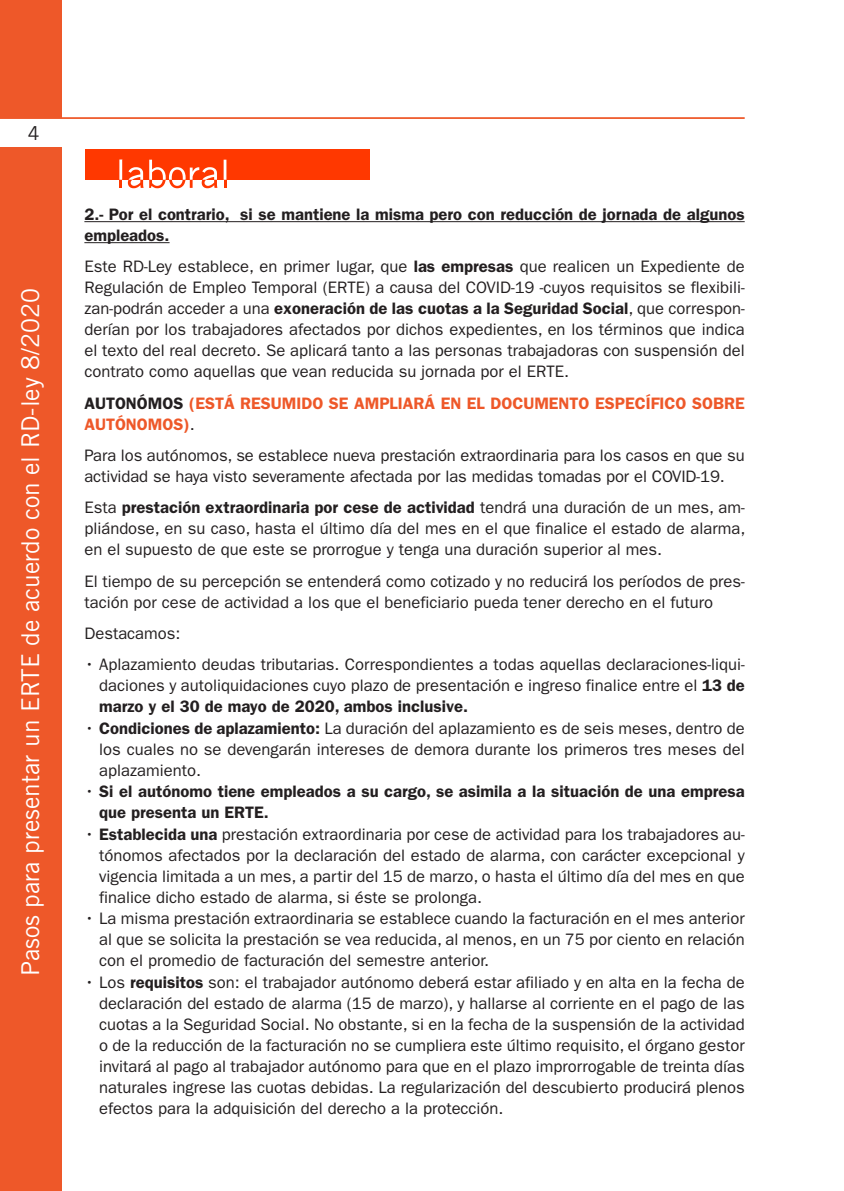
<style>
.page{position:relative;width:844px;height:1191px;background:#fff}
.page>*{position:absolute;margin:0;border:0;box-sizing:border-box;transform-origin:0 0}
.t1{font:24.5px "Trade Gothic";color:#fff}
.t2{font:19.25px "Trade Gothic";color:#231f20}
.t3{font:16.62px/21px "Franklin Gothic";color:#231f20;text-align:justify}
.t4{font:600 16.62px/21px "Franklin Gothic";color:#231f20}
.t5{font:600 16.62px/21px "Franklin Gothic";color:#ee5829}
.s1{font-weight:600}
.s2{color:#231f20}
.s3{font-weight:400;color:#231f20}
.s4{font-weight:400}
</style>
<div class="page">
<div style="left:0;top:0;width:61px;height:1191px;background:#ee5829"></div>
<div style="left:0;top:118px;width:66px;height:29px;background:#fff"></div>
<hr style="left:0;top:117px;width:744px;height:2px;background:#ee5829">
<div style="left:85px;top:149px;width:284px;height:31px;background:#ff3800"></div>
<svg style="left:119px;top:160px;width:107px;height:28px"></svg>
<hr style="left:84px;top:221px;width:660px;height:1px;background:#231f20">
<hr style="left:84px;top:242px;width:85px;height:1px;background:#231f20">
<p class="t2" style="left:28px;top:126px;width:13px">4</p>
<h1 class="t1" style="left:22px;top:976px;width:689px;rotate:-90deg">Pasos para presentar un ERTE de acuerdo con el RD-ley 8/2020</h1>
<p class="t4" style="left:84px;top:205px;width:661px">2.- Por el contrario, si se mantiene la misma pero con reducción de jornada de algunos empleados.</p>
<p class="t3" style="left:84px;top:257px;width:661px">Este RD-Ley establece, en primer lugar, que <span class="s1">las empresas</span> que realicen un Expediente de Regulación de Empleo Temporal (ERTE) a causa del COVID-19 -cuyos requisitos se flexibili&shy;zan-podrán acceder a una <span class="s1">exoneración de las cuotas a la Seguridad Social</span>, que correspon&shy;derían por los trabajadores afectados por dichos expedientes, en los términos que indica el texto del real decreto. Se aplicará tanto a las personas trabajadoras con suspensión del contrato como aquellas que vean reducida su jornada por el ERTE.</p>
<p class="t5" style="left:84px;top:394px;width:661px"><span class="s2">AUTONÓMOS</span> (ESTÁ RESUMIDO SE AMPLIARÁ EN EL DOCUMENTO ESPECÍFICO SOBRE<br>AUTÓNOMOS)<span class="s3">.</span></p>
<p class="t3" style="left:84px;top:446px;width:661px">Para los autónomos, se establece nueva prestación extraordinaria para los casos en que su actividad se haya visto severamente afectada por las medidas tomadas por el COVID-19.</p>
<p class="t3" style="left:84px;top:498px;width:662px">Esta <span class="s1">prestación extraordinaria por cese de actividad</span> tendrá una duración de un mes, am&shy;pliándose, en su caso, hasta el último día del mes en el que finalice el estado de alarma, en el supuesto de que este se prorrogue y tenga una duración superior al mes.</p>
<p class="t3" style="left:84px;top:572px;width:661px">El tiempo de su percepción se entenderá como cotizado y no reducirá los períodos de pres&shy;tación por cese de actividad a los que el beneficiario pueda tener derecho en el futuro</p>
<p class="t3" style="left:84px;top:624px;width:98px">Destacamos:</p>
<p class="t3" style="left:99px;top:655px;width:646px;text-indent:-15px">• Aplazamiento deudas tributarias. Correspondientes a todas aquellas declaraciones-liqui&shy;daciones y autoliquidaciones cuyo plazo de presentación e ingreso finalice entre el <span class="s1">13 de marzo y el 30 de mayo de 2020, ambos inclusive.</span></p>
<p class="t3" style="left:99px;top:719px;width:646px;text-indent:-15px">• <span class="s1">Condiciones de aplazamiento:</span> La duración del aplazamiento es de seis meses, dentro de los cuales no se devengarán intereses de demora durante los primeros tres meses del aplazamiento.</p>
<p class="t4" style="left:99px;top:782px;width:646px;text-indent:-15px"><span class="s4">•</span> Si el autónomo tiene empleados a su cargo, se asimila a la situación de una empresa que presenta un ERTE.</p>
<p class="t3" style="left:99px;top:825px;width:646px;text-indent:-15px">• <span class="s1">Establecida una</span> prestación extraordinaria por cese de actividad para los trabajadores au&shy;tónomos afectados por la declaración del estado de alarma, con carácter excepcional y vigencia limitada a un mes, a partir del 15 de marzo, o hasta el último día del mes en que finalice dicho estado de alarma, si éste se prolonga.</p>
<p class="t3" style="left:99px;top:909px;width:646px;text-indent:-15px">• La misma prestación extraordinaria se establece cuando la facturación en el mes anterior al que se solicita la prestación se vea reducida, al menos, en un 75 por ciento en relación con el promedio de facturación del semestre anterior.</p>
<p class="t3" style="left:99px;top:972px;width:646px;text-indent:-15px">• Los <span class="s1">requisitos</span> son: el trabajador autónomo deberá estar afiliado y en alta en la fecha de declaración del estado de alarma (15 de marzo), y hallarse al corriente en el pago de las cuotas a la Seguridad Social. No obstante, si en la fecha de la suspensión de la actividad o de la reducción de la facturación no se cumpliera este último requisito, el órgano gestor invitará al pago al trabajador autónomo para que en el plazo improrrogable de treinta días naturales ingrese las cuotas debidas. La regularización del descubierto producirá plenos efectos para la adquisición del derecho a la protección.</p>
</div>
